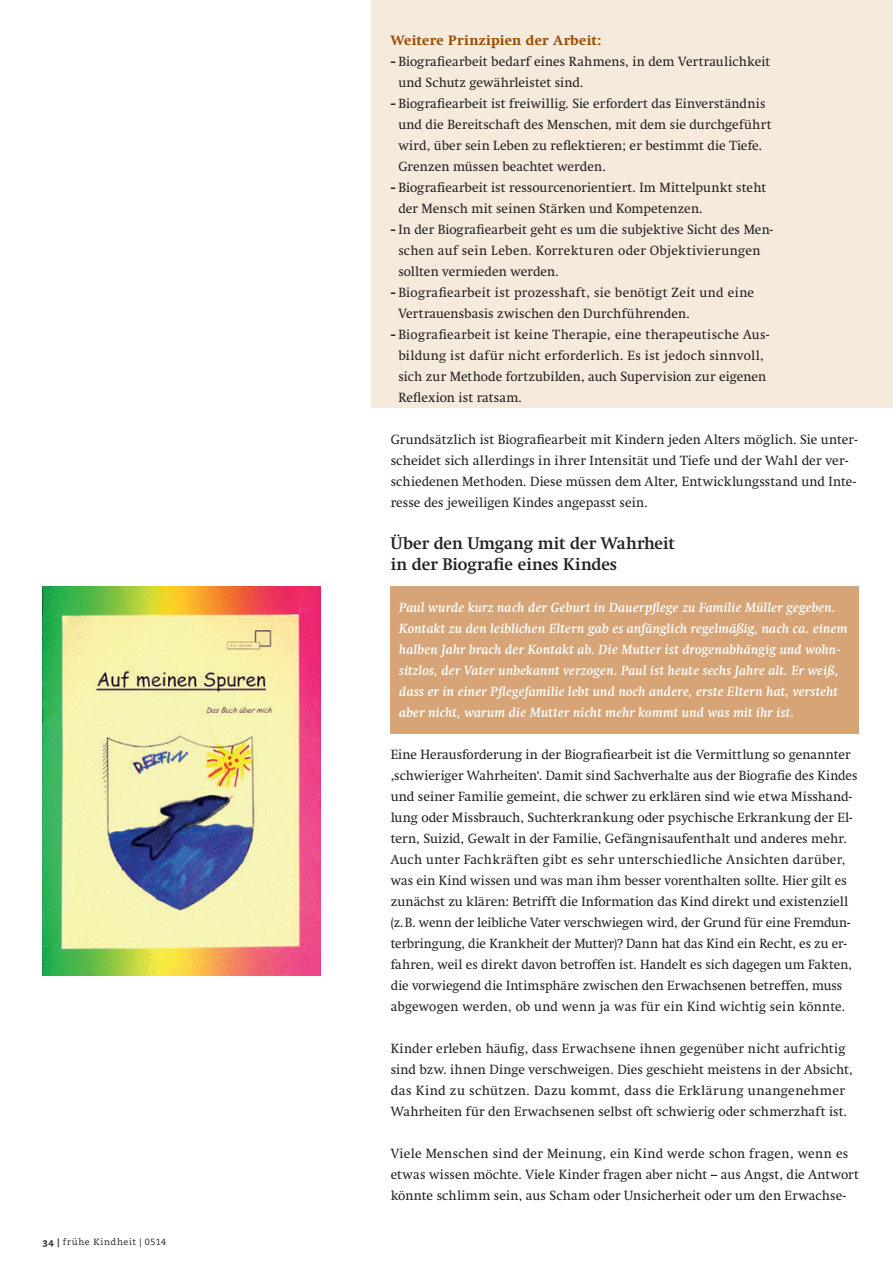
<style>
.page{position:relative;width:893px;height:1263px;background:#fff}
.page>*{position:absolute;margin:0;border:0;box-sizing:border-box;transform-origin:0 0}
.t1{font:700 16.5px/21px "Nu Swift";letter-spacing:-.005em;color:#231f20}
.t2{font:13.2px/21px "Nu Swift";letter-spacing:.01em;color:#231f20}
.t3{font:italic 700 13.2px/21px "Nu Swift";letter-spacing:.015em;color:#fff}
.t4{font:800 13.2px "Nu Swift";letter-spacing:.03em;color:#984f05}
.t5{font:9px "Caecilia";letter-spacing:.07em;color:#231f20}
.s1{font-family:"Caecilia Heavy Os F"}
.s2{font-weight:800}
</style>
<div class="page">
<div style="left:391px;top:586px;width:468px;height:147px;background:#d6a476"></div>
<div style="left:372px;top:0;width:521px;height:408px;background:#f6eadc"></div>
<img style="left:42px;top:586px;width:279px;height:389px">
<p class="t5" style="left:43px;top:1236px;width:125px"><span class="s1">34 |</span> frühe Kindheit | 0514</p>
<p class="t4" style="left:391px;top:32px;width:212px">Weitere Prinzipien der Arbeit:</p>
<p class="t2" style="left:398px;top:51px;width:373px;text-indent:-8px"><span class="s2">-</span> Biografiearbeit bedarf eines Rahmens, in dem Vertraulichkeit und Schutz gewährleistet sind.</p>
<p class="t2" style="left:398px;top:93px;width:375px;text-indent:-8px"><span class="s2">-</span> Biografiearbeit ist freiwillig. Sie erfordert das Einverständnis und die Bereitschaft des Menschen, mit dem sie durchgeführt wird, über sein Leben zu reflektieren; er bestimmt die Tiefe.<br>Grenzen müssen beachtet werden.</p>
<p class="t2" style="left:398px;top:177px;width:369px;text-indent:-8px"><span class="s2">-</span> Biografiearbeit ist ressourcenorientiert. Im Mittelpunkt steht der Mensch mit seinen Stärken und Kompetenzen.</p>
<p class="t2" style="left:398px;top:219px;width:376px;text-indent:-8px"><span class="s2">-</span> In der Biografiearbeit geht es um die subjektive Sicht des Men&shy;schen auf sein Leben. Korrekturen oder Objektivierungen sollten vermieden werden.</p>
<p class="t2" style="left:398px;top:282px;width:357px;text-indent:-8px"><span class="s2">-</span> Biografiearbeit ist prozesshaft, sie benötigt Zeit und eine<br>Vertrauensbasis zwischen den Durchführenden.</p>
<p class="t2" style="left:398px;top:324px;width:373px;text-indent:-8px"><span class="s2">-</span> Biografiearbeit ist keine Therapie, eine therapeutische Aus&shy;bildung ist dafür nicht erforderlich. Es ist jedoch sinnvoll, sich zur Methode fortzubilden, auch Supervision zur eigenen Reflexion ist ratsam.</p>
<p class="t2" style="left:391px;top:429px;width:468px">Grundsätzlich ist Biografiearbeit mit Kindern jeden Alters möglich. Sie unter&shy;scheidet sich allerdings in ihrer Intensität und Tiefe und der Wahl der ver&shy;schiedenen Methoden. Diese müssen dem Alter, Entwicklungsstand und Inte&shy;resse des jeweiligen Kindes angepasst sein.</p>
<p class="t1" style="left:391px;top:532px;width:286px">Über den Umgang mit der Wahrheit in der Biografie eines Kindes</p>
<p class="t3" style="left:399px;top:596px;width:450px">Paul wurde kurz nach der Geburt in Dauerpflege zu Familie Müller gegeben.<br>Kontakt zu den leiblichen Eltern gab es anfänglich regelmäßig, nach ca. einem halben Jahr brach der Kontakt ab. Die Mutter ist drogenabhängig und wohn&shy;sitzlos, der Vater unbekannt verzogen. Paul ist heute sechs Jahre alt. Er weiß, dass er in einer Pflegefamilie lebt und noch andere, erste Eltern hat, versteht aber nicht, warum die Mutter nicht mehr kommt und was mit ihr ist.</p>
<p class="t2" style="left:391px;top:744px;width:468px">Eine Herausforderung in der Biografiearbeit ist die Vermittlung so genannter ‚schwieriger Wahrheiten‘. Damit sind Sachverhalte aus der Biografie des Kindes und seiner Familie gemeint, die schwer zu erklären sind wie etwa Misshand&shy;lung oder Missbrauch, Suchterkrankung oder psychische Erkrankung der El&shy;tern, Suizid, Gewalt in der Familie, Gefängnisaufenthalt und anderes mehr.<br>Auch unter Fachkräften gibt es sehr unterschiedliche Ansichten darüber, was ein Kind wissen und was man ihm besser vorenthalten sollte. Hier gilt es zunächst zu klären: Betrifft die Information das Kind direkt und existenziell (z. B. wenn der leibliche Vater verschwiegen wird, der Grund für eine Fremdun&shy;terbringung, die Krankheit der Mutter)? Dann hat das Kind ein Recht, es zu er&shy;fahren, weil es direkt davon betroffen ist. Handelt es sich dagegen um Fakten, die vorwiegend die Intimsphäre zwischen den Erwachsenen betreffen, muss abgewogen werden, ob und wenn ja was für ein Kind wichtig sein könnte.</p>
<p class="t2" style="left:391px;top:1038px;width:464px">Kinder erleben häufig, dass Erwachsene ihnen gegenüber nicht aufrichtig sind bzw. ihnen Dinge verschweigen. Dies geschieht meistens in der Absicht, das Kind zu schützen. Dazu kommt, dass die Erklärung unangenehmer Wahrheiten für den Erwachsenen selbst oft schwierig oder schmerzhaft ist.</p>
<p class="t2" style="left:391px;top:1143px;width:470px">Viele Menschen sind der Meinung, ein Kind werde schon fragen, wenn es etwas wissen möchte. Viele Kinder fragen aber nicht – aus Angst, die Antwort könnte schlimm sein, aus Scham oder Unsicherheit oder um den Erwachse-</p>
</div>
